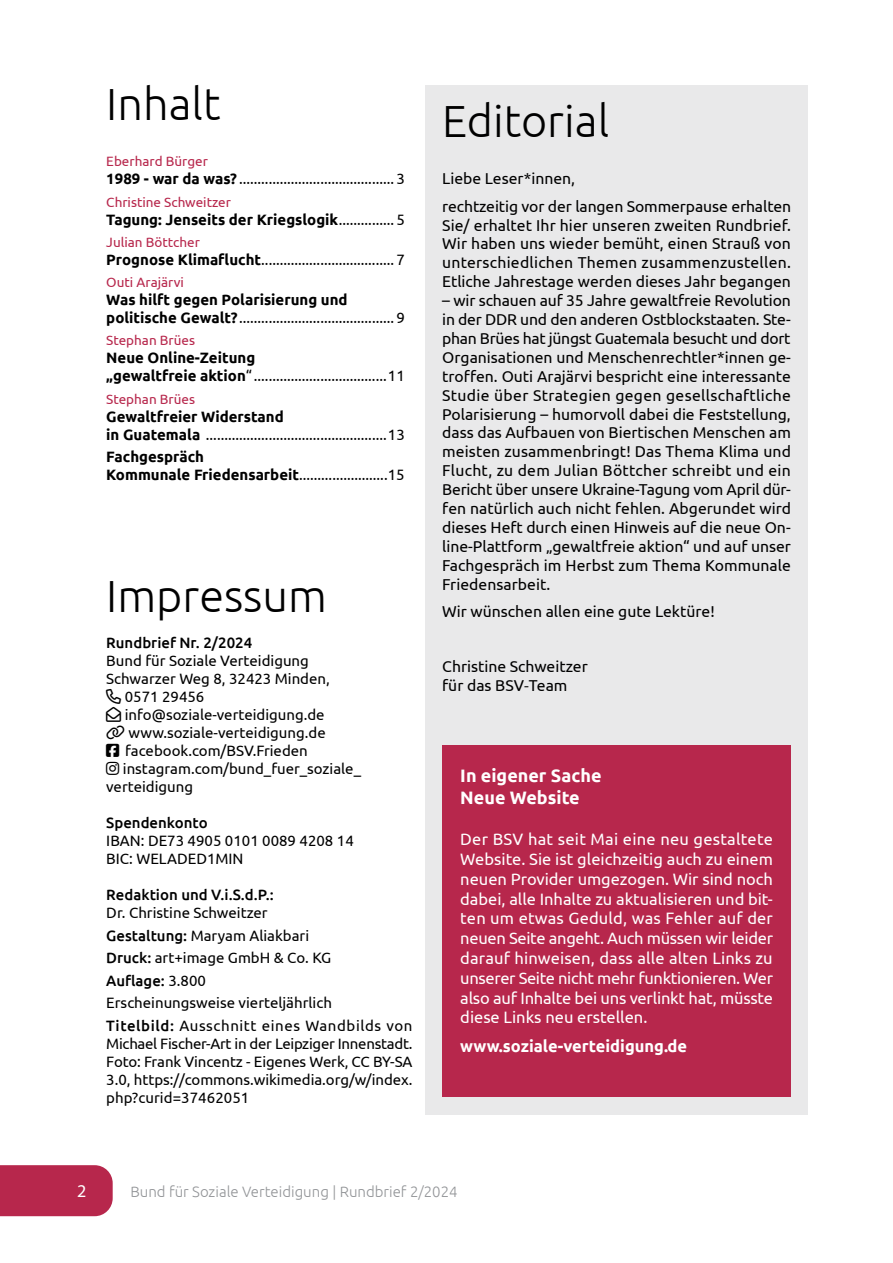
<style>
.page{position:relative;width:893px;height:1263px;background:#fff}
.page>*{position:absolute;margin:0;border:0;box-sizing:border-box;transform-origin:0 0}
.t1{font:300 45px "Ubuntu";color:#000}
.t2{font:700 18px/21.6px "Ubuntu";color:#fff}
.t3{font:18px "Myriad Pro";color:#fff}
.t4{font:16.5px/19.8px "Ubuntu";letter-spacing:-.015em;color:#fff;text-align:justify}
.t5{font:700 16.5px "Ubuntu";color:#fff}
.t6{font:15.75px/18.9px "Ubuntu";color:#000}
.t7{font:15px/18px "Ubuntu";color:#000}
.t8{font:700 15px/18px "Ubuntu";color:#000}
.t9{font:500 15px "Ubuntu";color:#000}
.t10{font:300 15px "Ubuntu";color:#939598}
.t11{font:13.5px "Ubuntu";color:#b7274c}
.s1{font-weight:700}
.s2{font-weight:400}
.s3{font-weight:500}
.s4{font-family:"Myriad Pro"}
</style>
<div class="page">
<div style="left:0;top:1165px;width:113px;height:51px;background:#b7274c"></div>
<div style="left:425px;top:85px;width:383px;height:1029px;background:#e9e9ea"></div>
<div style="left:442px;top:746px;width:349px;height:351px;background:#b7274c"></div>
<h1 class="t1" style="left:106px;top:77px;width:116px">Inhalt</h1>
<p class="t11" style="left:106px;top:153px;width:103px">Eberhard Bürger</p>
<p class="t7" style="left:106px;top:169px;width:300px"><span class="s1">1989 - war da was?</span> .......................................... 3</p>
<p class="t11" style="left:106px;top:194px;width:126px">Christine Schweitzer</p>
<p class="t8" style="left:106px;top:210px;width:300px">Tagung: Jenseits der Kriegslogik<span class="s2">............... 5</span></p>
<p class="t11" style="left:106px;top:234px;width:95px">Julian Böttcher</p>
<p class="t7" style="left:106px;top:250px;width:300px"><span class="s1">Prognose Klimaflucht</span>.................................... 7</p>
<p class="t11" style="left:106px;top:274px;width:79px">Outi Arajärvi</p>
<p class="t8" style="left:106px;top:290px;width:300px">Was hilft gegen Polarisierung und politische Gewalt?<span class="s2">.......................................... 9</span></p>
<p class="t11" style="left:106px;top:332px;width:90px">Stephan Brües</p>
<p class="t7" style="left:106px;top:348px;width:300px"><span class="s1">Neue Online-Zeitung<br>„gewaltfreie aktion</span>“ ....................................11</p>
<p class="t11" style="left:106px;top:391px;width:90px">Stephan Brües</p>
<p class="t7" style="left:106px;top:407px;width:300px"><span class="s1">Gewaltfreier Widerstand<br>in Guatemala</span> .................................................13</p>
<p class="t8" style="left:106px;top:447px;width:300px">Fachgespräch<br>Kommunale Friedensarbeit<span class="s2">........................15</span></p>
<h1 class="t1" style="left:106px;top:569px;width:222px">Impressum</h1>
<p class="t9" style="left:106px;top:633px;width:147px">Rundbrief Nr. 2/2024</p>
<p class="t7" style="left:106px;top:651px;width:225px">Bund für Soziale Verteidigung<br>Schwarzer Weg 8, 32423 Minden,</p>
<p class="t7" style="left:106px;top:687px;width:100px">□■ 0571 29456</p>
<p class="t7" style="left:106px;top:705px;width:220px">■❖●□□■ info@soziale-verteidigung.de</p>
<p class="t7" style="left:106px;top:723px;width:221px">■ www.soziale-verteidigung.de</p>
<p class="t7" style="left:125px;top:741px;width:184px">facebook.com/BSV.Frieden</p>
<p class="t7" style="left:123px;top:759px;width:240px">instagram.com/bund_fuer_soziale_</p>
<p class="t7" style="left:106px;top:777px;width:88px">verteidigung</p>
<p class="t9" style="left:106px;top:813px;width:103px">Spendenkonto</p>
<p class="t7" style="left:106px;top:831px;width:249px">IBAN: DE73 4905 0101 0089 4208 14<br>BIC: WELADED1MIN</p>
<p class="t9" style="left:106px;top:885px;width:169px">Redaktion und V.i.S.d.P.:</p>
<p class="t7" style="left:106px;top:901px;width:308px;line-height:22.5px">Dr. Christine Schweitzer<br><span class="s3">Gestaltung:</span> Maryam Aliakbari<br><span class="s3">Druck:</span> art+image GmbH &amp; Co. KG<br><span class="s3">Auflage:</span> 3.800<br>Erscheinungsweise vierteljährlich<br><span class="s3">Titelbild:</span> Ausschnitt eines Wandbilds von</p>
<p class="t7" style="left:106px;top:1034px;width:308px;text-align:justify">Michael Fischer-Art in der Leipziger Innenstadt.<br>Foto: Frank Vincentz - Eigenes Werk, CC BY-SA 3.0, https://commons.wikimedia.org/w/index. php?curid=37462051</p>
<h1 class="t1" style="left:442px;top:94px;width:168px">Editorial</h1>
<p class="t6" style="left:442px;top:164px;width:350px;line-height:27.5px">Liebe Leser*innen,<br>rechtzeitig vor der langen Sommerpause erhalten</p>
<p class="t6" style="left:442px;top:215px;width:350px;text-align:justify">Sie/ erhaltet Ihr hier unseren zweiten Rundbrief.<br>Wir haben uns wieder bemüht, einen Strauß von unterschiedlichen Themen zusammenzustellen.<br>Etliche Jahrestage werden dieses Jahr begangen</p>
<p class="t6" style="left:442px;top:291px;width:350px;text-align:justify">– wir schauen auf 35 Jahre gewaltfreie Revolution in der DDR und den anderen Ostblockstaaten. Ste&shy;phan Brües hat jüngst Guatemala besucht und dort Organisationen und Menschenrechtler*innen ge&shy;troffen. Outi Arajärvi bespricht eine interessante Studie über Strategien gegen gesellschaftliche Polarisierung – humorvoll dabei die Feststellung, dass das Aufbauen von Biertischen Menschen am meisten zusammenbringt! Das Thema Klima und Flucht, zu dem Julian Böttcher schreibt und ein Bericht über unsere Ukraine-Tagung vom April dür&shy;fen natürlich auch nicht fehlen. Abgerundet wird dieses Heft durch einen Hinweis auf die neue On&shy;line-Plattform „gewaltfreie aktion“ und auf unser Fachgespräch im Herbst zum Thema Kommunale Friedensarbeit.</p>
<p class="t6" style="left:442px;top:601px;width:274px">Wir wünschen allen eine gute Lektüre!</p>
<p class="t6" style="left:442px;top:656px;width:147px">Christine Schweitzer für das BSV<span class="s4">‐</span>Team</p>
<p class="t2" style="left:460px;top:765px;width:143px">In eigener Sache<br>Neue Website</p>
<p class="t4" style="left:460px;top:829px;width:314px">Der BSV hat seit Mai eine neu gestaltete Website. Sie ist gleichzeitig auch zu einem neuen Provider umgezogen. Wir sind noch dabei, alle Inhalte zu aktualisieren und bit&shy;ten um etwas Geduld, was Fehler auf der neuen Seite angeht. Auch müssen wir leider darauf hinweisen, dass alle alten Links zu unserer Seite nicht mehr funktionieren. Wer also auf Inhalte bei uns verlinkt hat, müsste diese Links neu erstellen.</p>
<p class="t5" style="left:460px;top:1036px;width:228px">www.soziale-verteidigung.de</p>
<p class="t3" style="left:77px;top:1180px;width:11px">2</p>
<p class="t10" style="left:130px;top:1182px;width:329px">Bund für Soziale Verteidigung | Rundbrief 2/2024</p>
</div>
